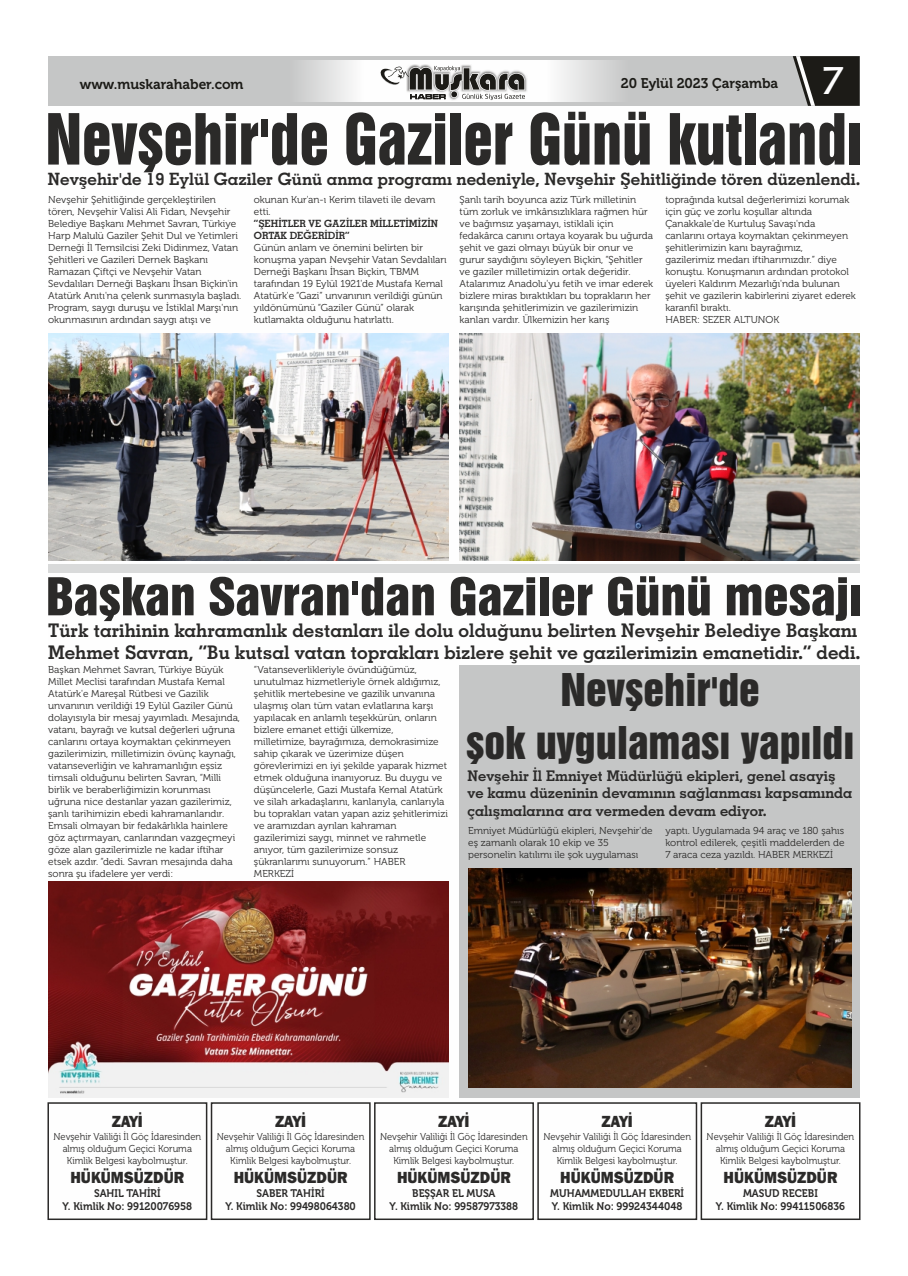
<style>
.page{position:relative;width:908px;height:1276px;background:#fff}
.page>*{position:absolute;margin:0;border:0;box-sizing:border-box;transform-origin:0 0}
.t1{font:64.2px "Swiss 921 BT";color:#2b2a29;scale:.94 1}
.t2{font:47.6px "Swiss 921 BT";color:#2b2a29;scale:1.08 1}
.t3{font:41.1px/52.8px "Swiss 921 BT";color:#2b2a29;text-align:center}
.t4{font:700 40.3px "Optima";color:#fefefe}
.t5{font:18.8px/22.5px "Geometric Slabserif 703 Bold BT";color:#2b2a29}
.t6{font:17px "Geometric Slabserif 703 Bold BT";color:#2b2a29}
.t7{font:800 16px "Franklin Gothic IT Cby BT";color:#2b2a29;scale:.93 1}
.t8{font:14.7px/17.6px "Geometric Slabserif 703 Bold BT";color:#2b2a29}
.t9{font:14px "Museo 700";color:#1c1b17}
.t10{font:11px/13.2px "Museo 700";color:#2b2a29;text-align:center;scale:.93 1}
.t11{font:10px/12px "Museo 300";color:#2b2a29}
.t12{font:10px/12px "Museo 300";color:#2b2a29;text-align:center;scale:.93 1}
.t13{font:10px/12px "Geometric Slabserif 703 Bold BT";color:#2b2a29}
</style>
<div class="page">
<div style="left:48px;top:56px;width:811px;height:50px;background:#c5c6c6"></div>
<img style="left:303px;top:60px;width:310px;height:42px">
<svg style="left:792px;top:56px;width:67px;height:50px;background:#3f3e3b"></svg>
<img style="left:406px;top:65px;width:121px;height:35px">
<svg style="left:379px;top:66px;width:146px;height:36px;background:#a6a6a4"></svg>
<div style="left:700px;top:1102px;width:160px;height:118px;border:1px solid #2b2a29"></div>
<div style="left:537px;top:1102px;width:160px;height:118px;border:1px solid #2b2a29"></div>
<div style="left:374px;top:1102px;width:159px;height:118px;border:1px solid #2b2a29"></div>
<div style="left:211px;top:1102px;width:159px;height:118px;border:1px solid #2b2a29"></div>
<div style="left:47px;top:1102px;width:160px;height:118px;border:1px solid #2b2a29"></div>
<img style="left:48px;top:334px;width:400px;height:226px">
<img style="left:459px;top:334px;width:400px;height:226px">
<div style="left:48px;top:564px;width:811px;height:8px;background:#d9dada"></div>
<img style="left:48px;top:881px;width:400px;height:216px">
<div style="left:459px;top:665px;width:400px;height:432px;background:#c5c6c6"></div>
<img style="left:468px;top:868px;width:382px;height:219px">
<h3 class="t9" style="left:80px;top:78px;width:165px">www.muskarahaber.com</h3>
<h3 class="t9" style="left:620px;top:78px;width:159px">20 Eylül 2023 Çarşamba</h3>
<h3 class="t4" style="left:820px;top:63px;width:26px">7</h3>
<h1 class="t1" style="left:45px;top:116px;width:870px">Nevşehir'de Gaziler Günü kutlandı</h1>
<h3 class="t6" style="left:48px;top:172px;width:813px">Nevşehir'de 19 Eylül Gaziler Günü anma programı nedeniyle, Nevşehir Şehitliğinde tören düzenlendi.</h3>
<p class="t11" style="left:48px;top:194px;width:194px">Nevşehir Şehitliğinde gerçekleştirilen tören, Nevşehir Valisi Ali Fidan, Nevşehir Belediye Başkanı Mehmet Savran, Türkiye Harp Malulü Gaziler Şehit Dul ve Yetimleri Derneği İl Temsilcisi Zeki Didinmez, Vatan Şehitleri ve Gazileri Dernek Başkanı Ramazan Çiftçi ve Nevşehir Vatan Sevdalıları Derneği Başkanı İhsan Biçkin'in Atatürk Anıtı'na çelenk sunmasıyla başladı.<br>Program, saygı duruşu ve İstiklal Marşı'nın okunmasının ardından saygı atışı ve</p>
<p class="t11" style="left:254px;top:194px;width:183px">okunan Kur'an-ı Kerim tilaveti ile devam etti.</p>
<p class="t11" style="left:459px;top:194px;width:195px">Şanlı tarih boyunca aziz Türk milletinin tüm zorluk ve imkânsızlıklara rağmen hür ve bağımsız yaşamayı, istiklali için fedakârca canını ortaya koyarak bu uğurda şehit ve gazi olmayı büyük bir onur ve gurur saydığını söyleyen Biçkin, “Şehitler ve gaziler milletimizin ortak değeridir.<br>Atalarımız Anadolu'yu fetih ve imar ederek bizlere miras bıraktıkları bu toprakların her karışında şehitlerimizin ve gazilerimizin kanları vardır. Ülkemizin her karış</p>
<p class="t11" style="left:665px;top:194px;width:192px">toprağında kutsal değerlerimizi korumak için güç ve zorlu koşullar altında Çanakkale'de Kurtuluş Savaşı'nda canlarını ortaya koymaktan çekinmeyen şehitlerimizin kanı bayrağımız,<br>gazilerimiz medarı iftiharımızdır.” diye konuştu. Konuşmanın ardından protokol üyeleri Kaldırım Mezarlığı'nda bulunan şehit ve gazilerin kabirlerini ziyaret ederek karanfil bıraktı.<br>HABER: SEZER ALTUNOK</p>
<p class="t13" style="left:254px;top:218px;width:186px">“ŞEHİTLER VE GAZİLER MİLLETİMİZİN<br>ORTAK DEĞERİDİR”</p>
<p class="t11" style="left:254px;top:242px;width:194px">Günün anlam ve önemini belirten bir konuşma yapan Nevşehir Vatan Sevdalıları Derneği Başkanı İhsan Biçkin, TBMM tarafından 19 Eylül 1921'de Mustafa Kemal Atatürk'e “Gazi” unvanının verildiği günün yıldönümünü “Gaziler Günü” olarak kutlamakta olduğunu hatırlattı.</p>
<h2 class="t2" style="left:46px;top:579px;width:757px">Başkan Savran'dan Gaziler Günü mesajı</h2>
<h3 class="t5" style="left:48px;top:620px;width:813px">Türk tarihinin kahramanlık destanları ile dolu olduğunu belirten Nevşehir Belediye Başkanı<br>Mehmet Savran, “Bu kutsal vatan toprakları bizlere şehit ve gazilerimizin emanetidir.” dedi.</h3>
<p class="t11" style="left:48px;top:664px;width:193px">Başkan Mehmet Savran, Türkiye Büyük Millet Meclisi tarafından Mustafa Kemal Atatürk'e Mareşal Rütbesi ve Gazilik unvanının verildiği 19 Eylül Gaziler Günü dolayısıyla bir mesaj yayımladı. Mesajında, vatanı, bayrağı ve kutsal değerleri uğruna canlarını ortaya koymaktan çekinmeyen gazilerimizin, milletimizin övünç kaynağı, vatanseverliğin ve kahramanlığın eşsiz timsali olduğunu belirten Savran, “Milli birlik ve beraberliğimizin korunması uğruna nice destanlar yazan gazilerimiz, şanlı tarihimizin ebedi kahramanlarıdır.<br>Emsali olmayan bir fedakârlıkla hainlere göz açtırmayan, canlarından vazgeçmeyi göze alan gazilerimizle ne kadar iftihar etsek azdır. “dedi. Savran mesajında daha sonra şu ifadelere yer verdi:</p>
<p class="t11" style="left:254px;top:664px;width:195px">“Vatanseverlikleriyle övündüğümüz, unutulmaz hizmetleriyle örnek aldığımız, şehitlik mertebesine ve gazilik unvanına ulaşmış olan tüm vatan evlatlarına karşı yapılacak en anlamlı teşekkürün, onların bizlere emanet ettiği ülkemize, milletimize, bayrağımıza, demokrasimize sahip çıkarak ve üzerimize düşen görevlerimizi en iyi şekilde yaparak hizmet etmek olduğuna inanıyoruz. Bu duygu ve düşüncelerle, Gazi Mustafa Kemal Atatürk ve silah arkadaşlarını, kanlarıyla, canlarıyla bu toprakları vatan yapan aziz şehitlerimizi ve aramızdan ayrılan kahraman gazilerimizi saygı, minnet ve rahmetle anıyor, tüm gazilerimize sonsuz şükranlarımı sunuyorum.” HABER MERKEZİ</p>
<h3 class="t3" style="left:466px;top:669px;width:389px">Nevşehir'de<br>şok uygulaması yapıldı</h3>
<h3 class="t8" style="left:467px;top:768px;width:386px">Nevşehir İl Emniyet Müdürlüğü ekipleri, genel asayiş ve kamu düzeninin devamının sağlanması kapsamında çalışmalarına ara vermeden devam ediyor.</h3>
<p class="t11" style="left:468px;top:825px;width:186px">Emniyet Müdürlüğü ekipleri, Nevşehir'de eş zamanlı olarak 10 ekip ve 35 personelin katılımı ile şok uygulaması</p>
<p class="t11" style="left:665px;top:825px;width:180px;text-align:justify">yaptı. Uygulamada 94 araç ve 180 şahıs kontrol edilerek, çeşitli maddelerden de 7 araca ceza yazıldı. HABER MERKEZİ</p>
<h3 class="t7" style="left:112px;top:1114px;width:35px">ZAYİ</h3>
<p class="t12" style="left:53px;top:1131px;width:160px">Nevşehir Valiliği İl Göç İdaresinden almış olduğum Geçici Koruma<br>Kimlik Belgesi kaybolmuştur.</p>
<h3 class="t7" style="left:70px;top:1170px;width:124px">HÜKÜMSÜZDÜR</h3>
<p class="t10" style="left:62px;top:1187px;width:141px">SAHIL TAHİRİ<br>Y. Kimlik No: 99120076958</p>
<h3 class="t7" style="left:275px;top:1114px;width:35px">ZAYİ</h3>
<p class="t12" style="left:217px;top:1131px;width:160px">Nevşehir Valiliği İl Göç İdaresinden almış olduğum Geçici Koruma<br>Kimlik Belgesi kaybolmuştur.</p>
<h3 class="t7" style="left:233px;top:1170px;width:124px">HÜKÜMSÜZDÜR</h3>
<p class="t10" style="left:225px;top:1187px;width:142px">SABER TAHİRİ<br>Y. Kimlik No: 99498064380</p>
<h3 class="t7" style="left:438px;top:1114px;width:35px">ZAYİ</h3>
<p class="t12" style="left:380px;top:1131px;width:160px">Nevşehir Valiliği İl Göç İdaresinden almış olduğum Geçici Koruma<br>Kimlik Belgesi kaybolmuştur.</p>
<h3 class="t7" style="left:397px;top:1170px;width:124px">HÜKÜMSÜZDÜR</h3>
<p class="t10" style="left:389px;top:1187px;width:140px">BEŞŞAR EL MUSA<br>Y. Kimlik No: 99587973388</p>
<h3 class="t7" style="left:601px;top:1114px;width:35px">ZAYİ</h3>
<p class="t12" style="left:543px;top:1131px;width:160px">Nevşehir Valiliği İl Göç İdaresinden almış olduğum Geçici Koruma<br>Kimlik Belgesi kaybolmuştur.</p>
<h3 class="t7" style="left:560px;top:1170px;width:124px">HÜKÜMSÜZDÜR</h3>
<p class="t10" style="left:550px;top:1187px;width:145px;text-align:left">MUHAMMEDULLAH EKBERİ<br>Y. Kimlik No: 99924344048</p>
<h3 class="t7" style="left:764px;top:1114px;width:35px">ZAYİ</h3>
<p class="t12" style="left:706px;top:1131px;width:160px">Nevşehir Valiliği İl Göç İdaresinden almış olduğum Geçici Koruma<br>Kimlik Belgesi kaybolmuştur.</p>
<h3 class="t7" style="left:723px;top:1170px;width:124px">HÜKÜMSÜZDÜR</h3>
<p class="t10" style="left:715px;top:1187px;width:140px">MASUD RECEBI<br>Y. Kimlik No: 99411506836</p>
</div>
